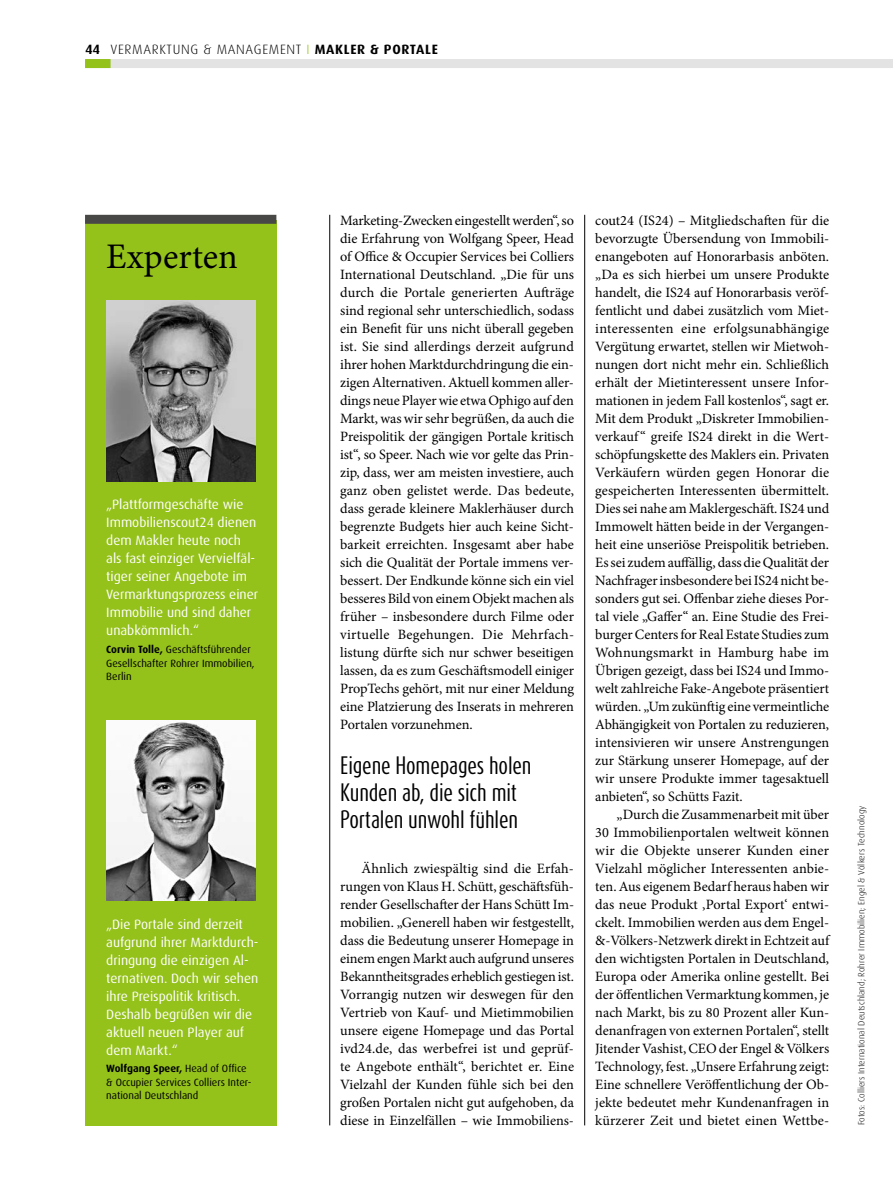
<style>
.page{position:relative;width:893px;height:1191px;background:#fff}
.page>*{position:absolute;margin:0;border:0;box-sizing:border-box;transform-origin:0 0}
.t1{font:36px "Minion Pro";color:#000}
.t2{font:21px/27px "Dax Compact";letter-spacing:-.01em;color:#000}
.t3{font:14.25px/18px "Minion Pro";letter-spacing:-.005em;color:#000;text-align:justify}
.t4{font:13.5px/18px "Dax";color:#fff}
.t5{font:300 13.5px "Dax";letter-spacing:.05em;color:#000}
.t6{font:10.5px/13.5px "Dax";color:#000}
.t7{font:300 9px "Dax";color:#000}
.s1{font-weight:700}
.s2{color:#94c11a}
</style>
<div class="page">
<div style="left:85px;top:59px;width:808px;height:9px;background:#e3e3e3"></div>
<div style="left:85px;top:59px;width:26px;height:9px;background:#94c11a"></div>
<hr style="left:584px;top:215px;width:1px;height:910px;background:#000">
<hr style="left:329px;top:215px;width:1px;height:910px;background:#000">
<div style="left:85px;top:220px;width:191px;height:905px;background:#94c11a"></div>
<div style="left:85px;top:215px;width:191px;height:9px;background:#484847"></div>
<img style="left:106px;top:301px;width:149px;height:180px">
<img style="left:106px;top:720px;width:149px;height:180px">
<p class="t5" style="left:85px;top:41px;width:354px"><span class="s1">44</span> VERMARKTUNG &amp; MANAGEMENT <span class="s2">I</span> <span class="s1">MAKLER &amp; PORTALE</span></p>
<h1 class="t1" style="left:106px;top:232px;width:133px">Experten</h1>
<p class="t4" style="left:106px;top:495px;width:153px">„Plattformgeschäfte wie<br>Immobilienscout24 dienen dem Makler heute noch als fast einziger Vervielfäl&shy;tiger seiner Angebote im<br>Vermarktungsprozess einer<br>Immobilie und sind daher unabkömmlich.“</p>
<p class="t6" style="left:106px;top:643px;width:150px"><span class="s1">Corvin Tolle,</span> Geschäftsführender<br>Gesellschafter Rohrer Immobilien,<br>Berlin</p>
<p class="t4" style="left:106px;top:915px;width:154px">„Die Portale sind derzeit aufgrund ihrer Marktdurch&shy;dringung die einzigen Al&shy;ternativen. Doch wir sehen ihre Preispolitik kritisch.<br>Deshalb begrüßen wir die aktuell neuen Player auf dem Markt.“</p>
<p class="t6" style="left:106px;top:1062px;width:147px"><span class="s1">Wolfgang Speer,</span> Head of Office &amp; Occupier Services Colliers Inter&shy;national Deutschland</p>
<p class="t3" style="left:340px;top:212px;width:235px">Marketing-Zwecken eingestellt werden“, so die Erfahrung von Wolfgang Speer, Head of Office &amp; Occupier Services bei Colliers International Deutschland. „Die für uns durch die Portale generierten Aufträge sind regional sehr unterschiedlich, sodass ein Benefit für uns nicht überall gegeben ist. Sie sind allerdings derzeit aufgrund ihrer hohen Marktdurchdringung die ein&shy;zigen Alternativen. Aktuell kommen aller&shy;dings neue Player wie etwa Ophigo auf den Markt, was wir sehr begrüßen, da auch die Preispolitik der gängigen Portale kritisch ist“, so Speer. Nach wie vor gelte das Prin&shy;zip, dass, wer am meisten investiere, auch ganz oben gelistet werde. Das bedeute, dass gerade kleinere Maklerhäuser durch begrenzte Budgets hier auch keine Sicht&shy;barkeit erreichten. Insgesamt aber habe sich die Qualität der Portale immens ver&shy;bessert. Der Endkunde könne sich ein viel besseres Bild von einem Objekt machen als früher – insbesondere durch Filme oder virtuelle Begehungen. Die Mehrfach&shy;listung dürfte sich nur schwer beseitigen lassen, da es zum Geschäftsmodell einiger PropTechs gehört, mit nur einer Meldung eine Platzierung des Inserats in mehreren Portalen vorzunehmen.</p>
<h2 class="t2" style="left:340px;top:752px;width:193px">Eigene Homepages holen<br>Kunden ab, die sich mit<br>Portalen unwohl fühlen</h2>
<p class="t3" style="left:340px;top:860px;width:235px;text-indent:21px">Ähnlich zwiespältig sind die Erfah&shy;rungen von Klaus H. Schütt, geschäftsfüh&shy;render Gesellschafter der Hans Schütt Im&shy;mobilien. „Generell haben wir festgestellt, dass die Bedeutung unserer Homepage in einem engen Markt auch aufgrund unseres Bekanntheitsgrades erheblich gestiegen ist.<br>Vorrangig nutzen wir deswegen für den Vertrieb von Kauf- und Mietimmobilien unsere eigene Homepage und das Portal ivd24.de, das werbefrei ist und geprüf&shy;te Angebote enthält“, berichtet er. Eine Vielzahl der Kunden fühle sich bei den großen Portalen nicht gut aufgehoben, da diese in Einzelfällen – wie Immobiliens-</p>
<p class="t3" style="left:595px;top:211px;width:235px;text-align:left">cout24 (IS24) – Mitgliedschaften für die bevorzugte Übersendung von Immobili&shy;enangeboten auf Honorarbasis anböten. „Da es sich hierbei um unsere Produkte handelt, die IS24 auf Honorarbasis veröf&shy;fentlicht und dabei zusätzlich vom Miet&shy;interessenten eine erfolgsunabhängige Vergütung erwartet, stellen wir Mietwoh&shy;nungen dort nicht mehr ein. Schließlich erhält der Mietinteressent unsere Infor&shy;mationen in jedem Fall kostenlos“, sagt er.<br>Mit dem Produkt „Diskreter Immobilien&shy;verkauf “ greife IS24 direkt in die Wert&shy;schöpfungskette des Maklers ein. Privaten Verkäufern würden gegen Honorar die gespeicherten Interessenten übermittelt.<br>Dies sei nahe am Maklergeschäft. IS24 und Immowelt hätten beide in der Vergangen&shy;heit eine unseriöse Preispolitik betrieben.<br>Es sei zudem auffällig, dass die Qualität der Nachfrager insbesondere bei IS24 nicht be&shy;sonders gut sei. Offenbar ziehe dieses Por&shy;tal viele „Gaffer“ an. Eine Studie des Frei&shy;burger Centers for Real Estate Studies zum Wohnungsmarkt in Hamburg habe im Übrigen gezeigt, dass bei IS24 und Immo&shy;welt zahlreiche Fake-Angebote präsentiert würden. „Um zukünftig eine vermeintliche Abhängigkeit von Portalen zu reduzieren, intensivieren wir unsere Anstrengungen zur Stärkung unserer Homepage, auf der wir unsere Produkte immer tagesaktuell anbieten“, so Schütts Fazit.</p>
<p class="t3" style="left:595px;top:805px;width:235px;text-indent:21px">„Durch die Zusammenarbeit mit über 30 Immobilienportalen weltweit können wir die Objekte unserer Kunden einer Vielzahl möglicher Interessenten anbie&shy;ten. Aus eigenem Bedarf heraus haben wir das neue Produkt ‚Portal Export‘ entwi&shy;ckelt. Immobilien werden aus dem Engel-&amp;-Völkers-Netzwerk direkt in Echtzeit auf den wichtigsten Portalen in Deutschland, Europa oder Amerika online gestellt. Bei der öffentlichen Vermarktung kommen, je nach Markt, bis zu 80 Prozent aller Kun&shy;denanfragen von externen Portalen“, stellt Jitender Vashist, CEO der Engel &amp; Völkers Technology, fest. „Unsere Erfahrung zeigt:<br>Eine schnellere Veröffentlichung der Ob&shy;jekte bedeutet mehr Kundenanfragen in kürzerer Zeit und bietet einen Wettbe-</p>
<p class="t7" style="left:856px;top:1125px;width:321px;rotate:-90deg">Fotos: Colliers International Deutschland; Rohrer Immobilien; Engel &amp; Völkers Technology</p>
</div>
